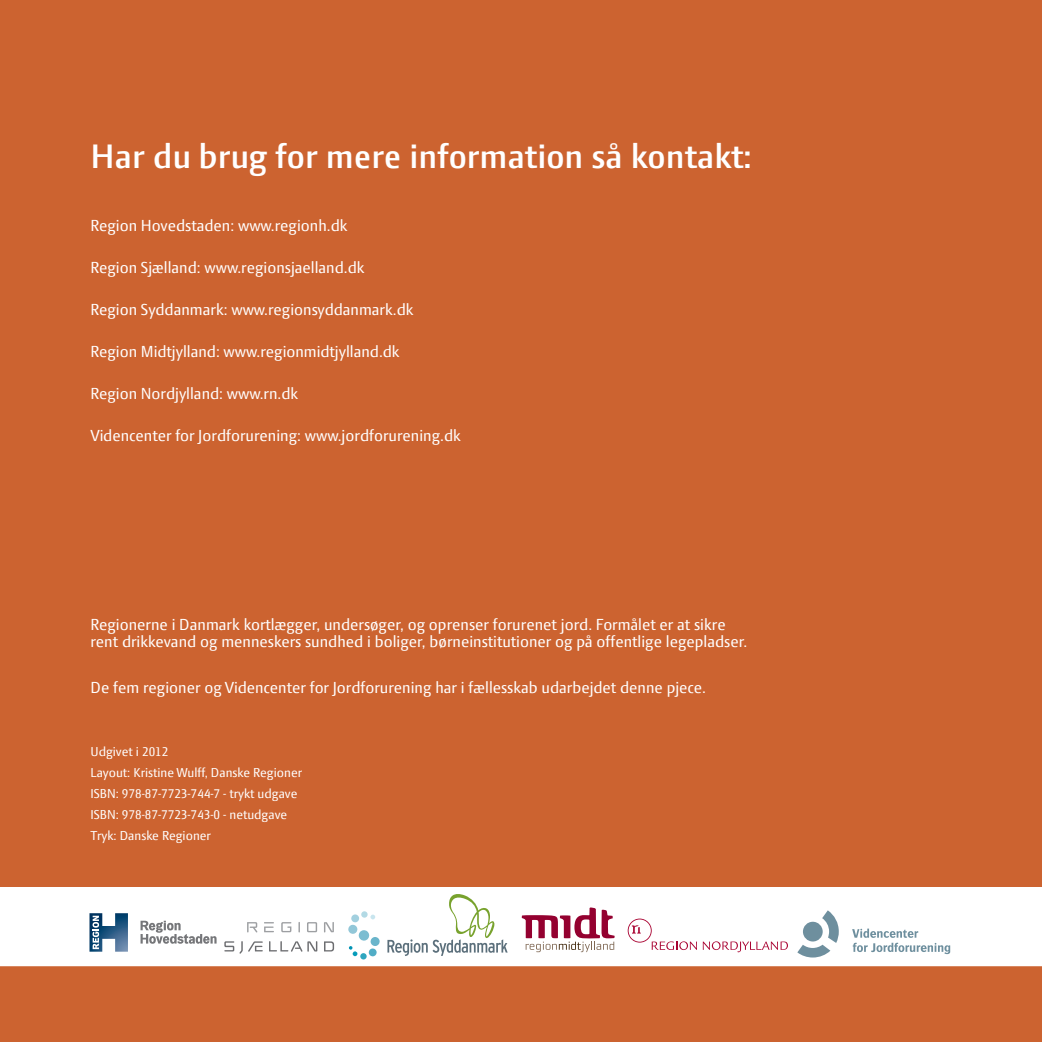
<style>
.page{position:relative;width:1042px;height:1042px;background:#fff}
.page>*{position:absolute;margin:0;border:0;box-sizing:border-box;transform-origin:0 0}
.brød{font:600 36.75px "Press Sans";color:#fff}
.brød-2{font:17.32px/17.3px "Press Sans";color:#fff}
.brød-3{font:14px "Press Sans";color:#fff}
</style>
<div class="page">
<div style="left:0;top:0;width:1042px;height:886px;background:#cc6330"></div>
<svg style="left:141px;top:921px;width:76px;height:23px"></svg>
<svg style="left:89px;top:913px;width:39px;height:38px"></svg>
<svg style="left:703px;top:941px;width:85px;height:11px"></svg>
<svg style="left:628px;top:918px;width:69px;height:32px"></svg>
<svg style="left:522px;top:907px;width:93px;height:45px"></svg>
<div style="left:358px;top:930px;width:11px;height:11px;background:#7cbdd1;border-radius:50%"></div>
<div style="left:361px;top:911px;width:7px;height:7px;background:#b3dae5;border-radius:50%"></div>
<div style="left:351px;top:914px;width:8px;height:8px;background:#a2d0df;border-radius:50%"></div>
<svg style="left:348px;top:924px;width:10px;height:10px"></svg>
<svg style="left:370px;top:914px;width:5px;height:5px"></svg>
<div style="left:360px;top:953px;width:7px;height:6px;background:#2ea6bf;border-radius:50%"></div>
<div style="left:368px;top:948px;width:9px;height:8px;background:#51adc6;border-radius:50%"></div>
<svg style="left:370px;top:936px;width:10px;height:10px"></svg>
<svg style="left:349px;top:946px;width:9px;height:10px"></svg>
<svg style="left:307px;top:922px;width:10px;height:10px"></svg>
<svg style="left:298px;top:922px;width:2px;height:10px"></svg>
<svg style="left:247px;top:922px;width:10px;height:10px"></svg>
<svg style="left:281px;top:922px;width:10px;height:10px"></svg>
<svg style="left:324px;top:922px;width:10px;height:10px"></svg>
<svg style="left:264px;top:922px;width:10px;height:10px"></svg>
<svg style="left:324px;top:941px;width:10px;height:10px"></svg>
<svg style="left:224px;top:941px;width:39px;height:13px"></svg>
<svg style="left:269px;top:941px;width:48px;height:11px"></svg>
<svg style="left:387px;top:894px;width:121px;height:62px"></svg>
<svg style="left:797px;top:910px;width:42px;height:47px"></svg>
<svg style="left:852px;top:928px;width:98px;height:26px"></svg>
<div style="left:0;top:966px;width:1042px;height:76px;background:#cc6330"></div>
<p class="brød" style="left:90px;top:139px;width:663px">Har du brug for mere information så kontakt:</p>
<p class="brød-2" style="left:90px;top:219px;width:259px">Region Hovedstaden: www.regionh.dk</p>
<p class="brød-2" style="left:90px;top:261px;width:275px">Region Sjælland: www.regionsjaelland.dk</p>
<p class="brød-2" style="left:90px;top:303px;width:325px">Region Syddanmark: www.regionsyddanmark.dk</p>
<p class="brød-2" style="left:90px;top:345px;width:311px">Region Midtjylland: www.regionmidtjylland.dk</p>
<p class="brød-2" style="left:90px;top:387px;width:209px">Region Nordjylland: www.rn.dk</p>
<p class="brød-2" style="left:90px;top:429px;width:372px">Videncenter for Jordforurening: www.jordforurening.dk</p>
<p class="brød-2" style="left:90px;top:618px;width:658px">Regionerne i Danmark kortlægger, undersøger, og oprenser forurenet jord. Formålet er at sikre rent drikkevand og menneskers sundhed i boliger, børneinstitutioner og på offentlige legepladser.</p>
<p class="brød-2" style="left:90px;top:681px;width:617px">De fem regioner og Videncenter for Jordforurening har i fællesskab udarbejdet denne pjece.</p>
<p class="brød-3" style="left:90px;top:744px;width:79px">Udgivet i 2012</p>
<p class="brød-3" style="left:90px;top:765px;width:213px">Layout: Kristine Wulff, Danske Regioner</p>
<p class="brød-3" style="left:90px;top:786px;width:208px">ISBN: 978-87-7723-744-7 - trykt udgave</p>
<p class="brød-3" style="left:90px;top:807px;width:198px">ISBN: 978-87-7723-743-0 - netudgave</p>
<p class="brød-3" style="left:90px;top:828px;width:122px">Tryk: Danske Regioner</p>
</div>
